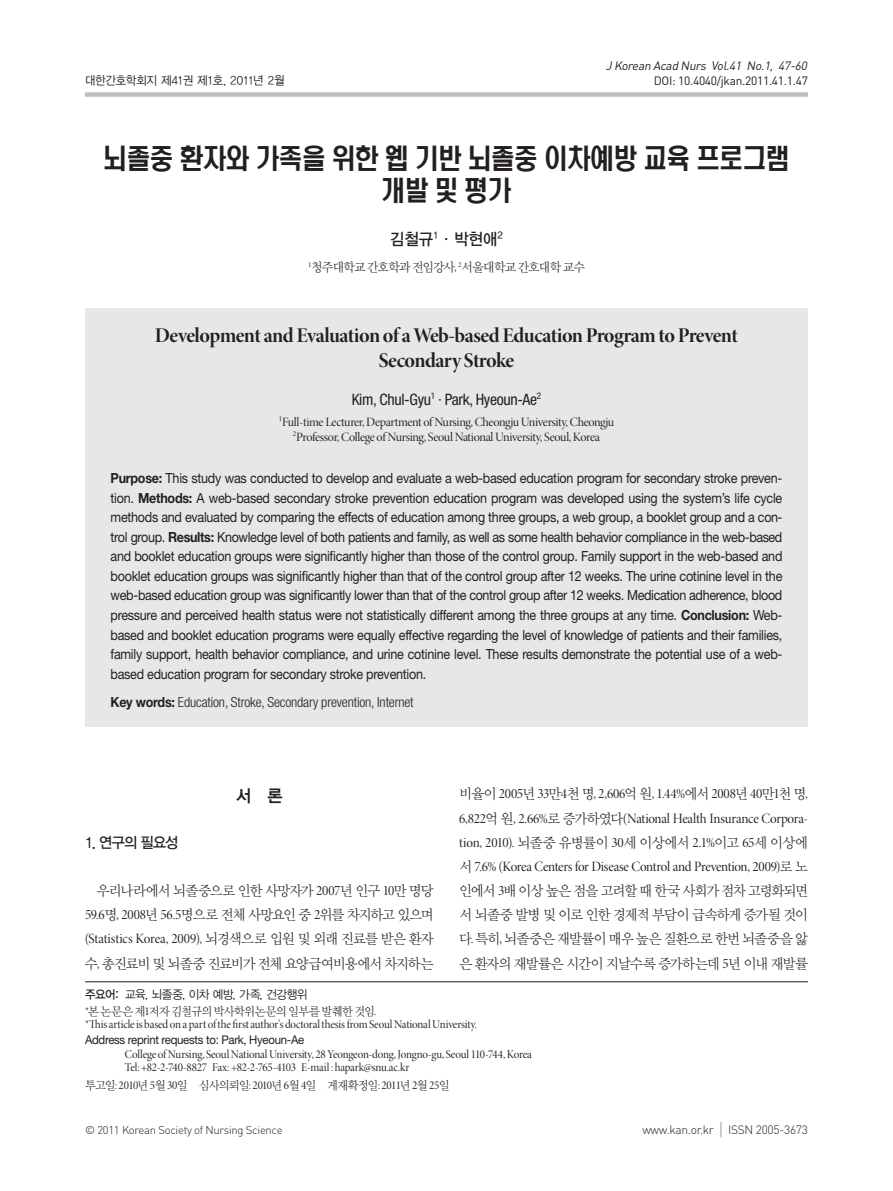
<style>
.page{position:relative;width:893px;height:1191px;background:#fff}
.page>*{position:absolute;margin:0;border:0;box-sizing:border-box;transform-origin:0 0}
.t1{font:27px/32.4px "H2 hdk M";letter-spacing:-.05em;color:#231f20;text-align:center;scale:.9 1}
.t2{font:21px/25.2px "Minion Pro Bold Disp";letter-spacing:-.03em;color:#231f20;text-align:center}
.t3{font:17.25px "YDIYGO340";color:#231f20;scale:.95 1}
.t4{font:16.5px "YDIYGO330";color:#231f20;scale:.95 1}
.t5{font:condensed 15.75px "Helvetica Neue LT Std";letter-spacing:-.02em;color:#231f20}
.t6{font:15px "YDIYGO330";letter-spacing:-.05em;color:#231f20;scale:.95 1}
.t7{font:14.25px/24.2px "Minion Pro Disp";letter-spacing:-.015em;color:#231f20;text-align:justify;scale:.96 1}
.t8{font:14.25px/24.2px "YDIY Mj O320";letter-spacing:-.06em;color:#231f20;text-align:right;scale:.96 1}
.t9{font:13.95px/19.5px "Helvetica Neue LT Std";letter-spacing:-.02em;color:#231f20;text-align:justify;scale:.9 1}
.t10{font:300 condensed 13.95px "Helvetica Neue LT Std";letter-spacing:-.01em;color:#231f20}
.t11{font:12.75px/15.3px "Minion Pro Disp";letter-spacing:-.03em;color:#231f20;text-align:center}
.t12{font:12.75px "YDIY Mj O320";letter-spacing:-.06em;color:#231f20;scale:.96 1}
.t13{font:12px/13.2px "Minion Pro Disp";letter-spacing:-.015em;color:#231f20;scale:.96 1}
.t14{font:12px "Minion Pro Disp";letter-spacing:-.05em;color:#231f20;scale:.96 1}
.t15{font:12px "Helvetica Neue LT Std";letter-spacing:-.025em;color:#231f20;scale:.95 1}
.t16{font:italic 12px "DIN Pro";color:#231f20}
.t17{font:12px "DIN Pro";letter-spacing:-.025em;color:#231f20}
.t18{font:12px "YDIY Mj O320";letter-spacing:-.05em;color:#231f20;scale:.96 1}
.t19{font:300 12px "DIN Pro";letter-spacing:-.025em;color:#231f20}
.t20{font:12px "YDIYGO320";letter-spacing:-.03em;color:#231f20;scale:.96 1}
.t21{font:12px "YDIYGO320";letter-spacing:-.03em;color:#231f20;scale:.95 1}
.t22{font:300 11.25px "DIN Pro";letter-spacing:-.025em;color:#231f20}
.s1{font-family:"Minion Pro Disp"}
.s2{font-weight:700}
.s3{font-weight:700;font-stretch:normal}
.s4{font-family:"YDIY Mj O320"}
.s5{font-family:"YDIYGO330"}
.s6{font-weight:400;font-size:18px;color:#939598}
</style>
<div class="page">
<div style="left:85px;top:92px;width:723px;height:5px;background:#bcbdc0"></div>
<div style="left:85px;top:308px;width:723px;height:418px;background:#e6e7e9"></div>
<hr style="left:85px;top:981px;width:723px;height:1px;background:#231f20">
<p class="t16" style="left:606px;top:57px;width:206px">J Korean Acad Nurs Vol.41 No.1, 47-60</p>
<p class="t21" style="left:85px;top:74px;width:212px">대한간호학회지 제41권 제1호, 2011년 2월</p>
<p class="t17" style="left:654px;top:73px;width:156px">DOI: 10.4040/jkan.2011.41.1.47</p>
<h1 class="t1" style="left:103px;top:142px;width:764px">뇌졸중 환자와 가족을 위한 웹 기반 뇌졸중 이차예방 교육 프로그램 개발 및 평가</h1>
<p class="t4" style="left:390px;top:230px;width:120px">김철규<sup>1</sup>·박현애<sup>2</sup></p>
<p class="t12" style="left:308px;top:261px;width:290px"><sup>1</sup>청주대학교 간호학과 전임강사<span class="s1">,</span> <sup>2</sup>서울대학교 간호대학 교수</p>
<h2 class="t2" style="left:155px;top:323px;width:585px">Development and Evaluation of a Web-based Education Program to Prevent<br>Secondary Stroke</h2>
<p class="t5" style="left:352px;top:391px;width:191px">Kim, Chul-Gyu<sup>1</sup> · Park, Hyeoun-Ae<sup>2</sup></p>
<p class="t11" style="left:279px;top:414px;width:337px"><sup>1</sup>Full-time Lecturer, Department of Nursing, Cheongju University, Cheongju<br><sup>2</sup>Professor, College of Nursing, Seoul National University, Seoul, Korea</p>
<p class="t9" style="left:111px;top:468px;width:748px"><span class="s2">Purpose:</span> This study was conducted to develop and evaluate a web-based education program for secondary stroke preven&shy;tion. <span class="s2">Methods:</span> A web-based secondary stroke prevention education program was developed using the system’s life cycle methods and evaluated by comparing the effects of education among three groups, a web group, a booklet group and a con&shy;trol group. <span class="s2">Results:</span> Knowledge level of both patients and family, as well as some health behavior compliance in the web-based and booklet education groups were significantly higher than those of the control group. Family support in the web-based and booklet education groups was significantly higher than that of the control group after 12 weeks. The urine cotinine level in the web-based education group was significantly lower than that of the control group after 12 weeks. Medication adherence, blood pressure and perceived health status were not statistically different among the three groups at any time. <span class="s2">Conclusion:</span> Web&shy;based and booklet education programs were equally effective regarding the level of knowledge of patients and their families, family support, health behavior compliance, and urine cotinine level. These results demonstrate the potential use of a web&shy;based education program for secondary stroke prevention.</p>
<p class="t10" style="left:111px;top:693px;width:305px"><span class="s3">Key words:</span> Education, Stroke, Secondary prevention, Internet</p>
<p class="t3" style="left:236px;top:785px;width:50px">서 론</p>
<p class="t6" style="left:85px;top:834px;width:100px">1. 연구의 필요성</p>
<p class="t8" style="left:85px;top:878px;width:365px">우리나라에서 뇌졸중으로 인한 사망자가 <span class="s1">2007</span>년 인구 <span class="s1">10</span>만 명당<br><span class="s1">59.6</span>명<span class="s1">, 2008</span>년 <span class="s1">56.5</span>명으로 전체 사망요인 중 <span class="s1">2</span>위를 차지하고 있으며</p>
<p class="t7" style="left:85px;top:927px;width:365px">(Statistics Korea, 2009), <span class="s4">뇌경색으로 입원 및 외래 진료를 받은 환자</span></p>
<p class="t8" style="left:85px;top:951px;width:365px">수<span class="s1">,</span> 총진료비 및 뇌졸중 진료비가 전체 요양급여비용에서 차지하는</p>
<p class="t7" style="left:459px;top:782px;width:365px"><span class="s4">비율이</span> 2005<span class="s4">년</span> 33<span class="s4">만</span>4<span class="s4">천 명</span>, 2,606<span class="s4">억 원</span>, 1.44%<span class="s4">에서</span> 2008<span class="s4">년</span> 40<span class="s4">만</span>1<span class="s4">천 명</span>, 6,822<span class="s4">억 원</span>, 2.66%<span class="s4">로 증가하였다</span>(National Health Insurance Corpora&shy;tion, 2010). <span class="s4">뇌졸중 유병률이</span> 30<span class="s4">세 이상에서</span> 2.1%<span class="s4">이고</span> 65<span class="s4">세 이상에 서</span> 7.6% (Korea Centers for Disease Control and Prevention, 2009)<span class="s4">로 노</span></p>
<p class="t8" style="left:459px;top:878px;width:365px;text-align:justify">인에서 <span class="s1">3</span>배 이상 높은 점을 고려할 때 한국 사회가 점차 고령화되면 서 뇌졸중 발병 및 이로 인한 경제적 부담이 급속하게 증가될 것이 다<span class="s1">.</span> 특히<span class="s1">,</span> 뇌졸중은 재발률이 매우 높은 질환으로 한번 뇌졸중을 앓 은 환자의 재발률은 시간이 지날수록 증가하는데 <span class="s1">5</span>년 이내 재발률</p>
<p class="t20" style="left:85px;top:987px;width:233px"><span class="s5">주요어:</span> 교육, 뇌졸중, 이차 예방, 가족, 건강행위</p>
<p class="t18" style="left:85px;top:1005px;width:305px"><span class="s1">*</span>본 논문은 제<span class="s1">1</span>저자 김철규의 박사학위논문의 일부를 발췌한 것임<span class="s1">.</span></p>
<p class="t13" style="left:85px;top:1018px;width:410px">*This articleis based on a part ofthe first author’s doctoralthesisfromSeoulNationalUniversity.</p>
<p class="t15" style="left:85px;top:1032px;width:232px">Address reprint requests to: Park, Hyeoun-Ae</p>
<p class="t13" style="left:125px;top:1048px;width:426px">College ofNursing, SeoulNationalUniversity, 28Yeongeon-dong,Jongno-gu, Seoul 110-744,Korea<br>Tel: +82-2-740-8827 Fax: +82-2-765-4103 E-mail : hapark@snu.ac.kr</p>
<p class="t14" style="left:85px;top:1077px;width:381px"><span class="s4">투고일</span>: 2010<span class="s4">년</span> 5<span class="s4">월</span> 30<span class="s4">일 심사의뢰일</span>: 2010<span class="s4">년</span> 6<span class="s4">월</span> 4<span class="s4">일 게재확정일</span>: 2011<span class="s4">년</span> 2<span class="s4">월</span> 25<span class="s4">일</span></p>
<p class="t22" style="left:85px;top:1122px;width:199px">© 2011 Korean Society of Nursing Science</p>
<p class="t19" style="left:642px;top:1121px;width:167px">www.kan.or.kr <span class="s6">|</span> ISSN 2005-3673</p>
</div>
